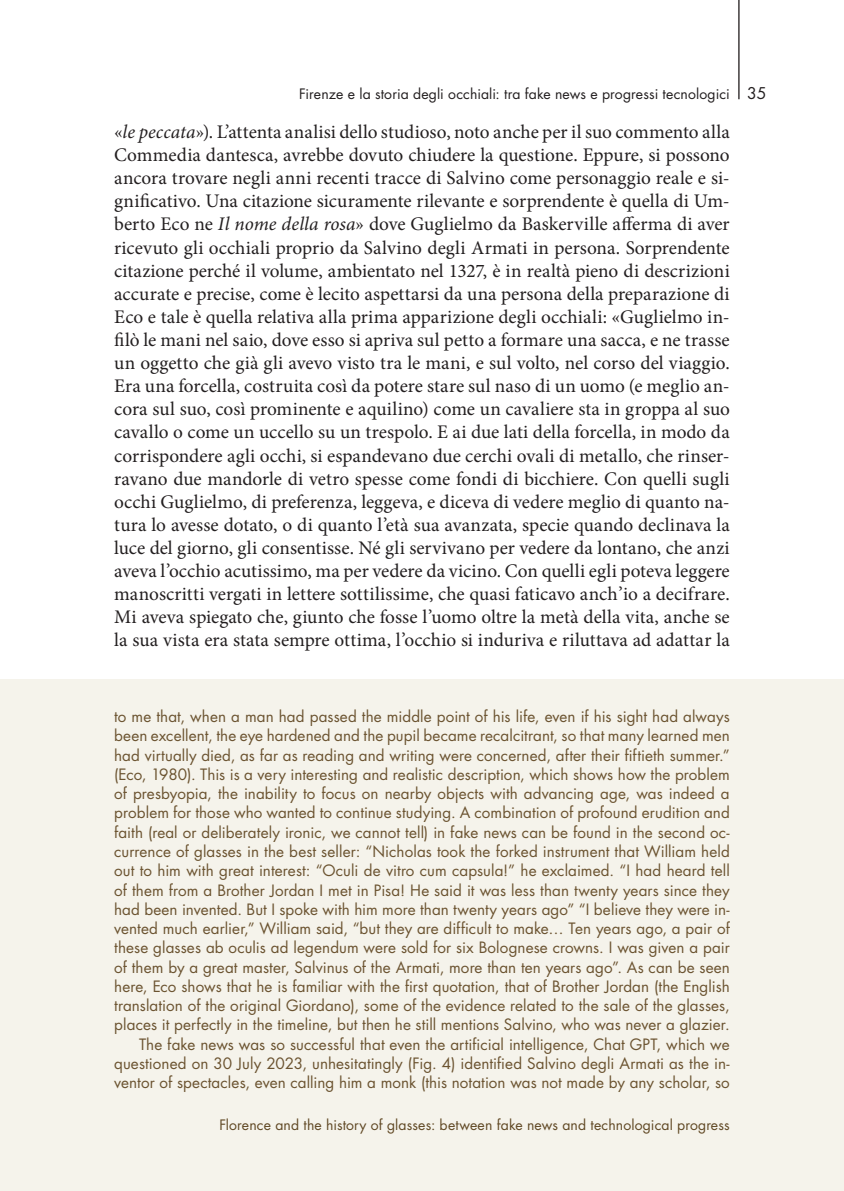
<style>
.page{position:relative;width:844px;height:1191px;background:#fff}
.page>*{position:absolute;margin:0;border:0;box-sizing:border-box;transform-origin:0 0}
.t1{font:19.25px/23.1px "Minion Pro";letter-spacing:.005em;color:#231f20;text-align:justify}
.t2{font:15.75px "Futura Std";color:#231f20}
.t3{font:15.22px/19.2px "Futura Std";letter-spacing:.005em;color:#6b5330;text-align:right}
.t4{font:14px "Futura Std";letter-spacing:.01em;color:#604824}
.t5{font:14px "Futura Std";letter-spacing:.01em;color:#231f20}
.s1{font-style:italic}
</style>
<div class="page">
<div style="left:0;top:680px;width:843px;height:511px;background:#f5f3eb"></div>
<hr style="left:738px;top:0;width:1px;height:99px;background:#231f20">
<p class="t5" style="left:299px;top:85px;width:432px">Firenze e la storia degli occhiali: tra fake news e progressi tecnologici</p>
<p class="t1" style="left:114px;top:120px;width:617px">«<span class="s1">le peccata</span>»). L’attenta analisi dello studioso, noto anche per il suo commento alla Commedia dantesca, avrebbe dovuto chiudere la questione. Eppure, si possono ancora trovare negli anni recenti tracce di Salvino come personaggio reale e si&shy;gnificativo. Una citazione sicuramente rilevante e sorprendente è quella di Um&shy;berto Eco ne <span class="s1">Il nome della rosa</span>» dove Guglielmo da Baskerville afferma di aver ricevuto gli occhiali proprio da Salvino degli Armati in persona. Sorprendente citazione perché il volume, ambientato nel 1327, è in realtà pieno di descrizioni accurate e precise, come è lecito aspettarsi da una persona della preparazione di Eco e tale è quella relativa alla prima apparizione degli occhiali: «Guglielmo in&shy;filò le mani nel saio, dove esso si apriva sul petto a formare una sacca, e ne trasse un oggetto che già gli avevo visto tra le mani, e sul volto, nel corso del viaggio.<br>Era una forcella, costruita così da potere stare sul naso di un uomo (e meglio an&shy;cora sul suo, così prominente e aquilino) come un cavaliere sta in groppa al suo cavallo o come un uccello su un trespolo. E ai due lati della forcella, in modo da corrispondere agli occhi, si espandevano due cerchi ovali di metallo, che rinser&shy;ravano due mandorle di vetro spesse come fondi di bicchiere. Con quelli sugli occhi Guglielmo, di preferenza, leggeva, e diceva di vedere meglio di quanto na&shy;tura lo avesse dotato, o di quanto l’età sua avanzata, specie quando declinava la luce del giorno, gli consentisse. Né gli servivano per vedere da lontano, che anzi aveva l’occhio acutissimo, ma per vedere da vicino. Con quelli egli poteva leggere manoscritti vergati in lettere sottilissime, che quasi faticavo anch’io a decifrare.<br>Mi aveva spiegato che, giunto che fosse l’uomo oltre la metà della vita, anche se la sua vista era stata sempre ottima, l’occhio si induriva e riluttava ad adattar la</p>
<p class="t2" style="left:747px;top:83px;width:21px">35</p>
<p class="t3" style="left:114px;top:707px;width:617px">to me that, when a man had passed the middle point of his life, even if his sight had always been excellent, the eye hardened and the pupil became recalcitrant, so that many learned men had virtually died, as far as reading and writing were concerned, after their fiftieth summer.” (Eco, 1980). This is a very interesting and realistic description, which shows how the problem of presbyopia, the inability to focus on nearby objects with advancing age, was indeed a problem for those who wanted to continue studying. A combination of profound erudition and faith (real or deliberately ironic, we cannot tell) in fake news can be found in the second oc&shy;currence of glasses in the best seller: “Nicholas took the forked instrument that William held out to him with great interest: “Oculi de vitro cum capsula!” he exclaimed. “I had heard tell of them from a Brother Jordan I met in Pisa! He said it was less than twenty years since they had been invented. But I spoke with him more than twenty years ago” “I believe they were in&shy;vented much earlier,” William said, “but they are difficult to make… Ten years ago, a pair of these glasses ab oculis ad legendum were sold for six Bolognese crowns. I was given a pair of them by a great master, Salvinus of the Armati, more than ten years ago”. As can be seen here, Eco shows that he is familiar with the first quotation, that of Brother Jordan (the English translation of the original Giordano), some of the evidence related to the sale of the glasses, places it perfectly in the timeline, but then he still mentions Salvino, who was never a glazier.<br>The fake news was so successful that even the artificial intelligence, Chat GPT, which we questioned on 30 July 2023, unhesitatingly (Fig. 4) identified Salvino degli Armati as the in&shy;ventor of spectacles, even calling him a monk (this notation was not made by any scholar, so</p>
<p class="t4" style="left:219px;top:1116px;width:512px">Florence and the history of glasses: between fake news and technological progress</p>
</div>
